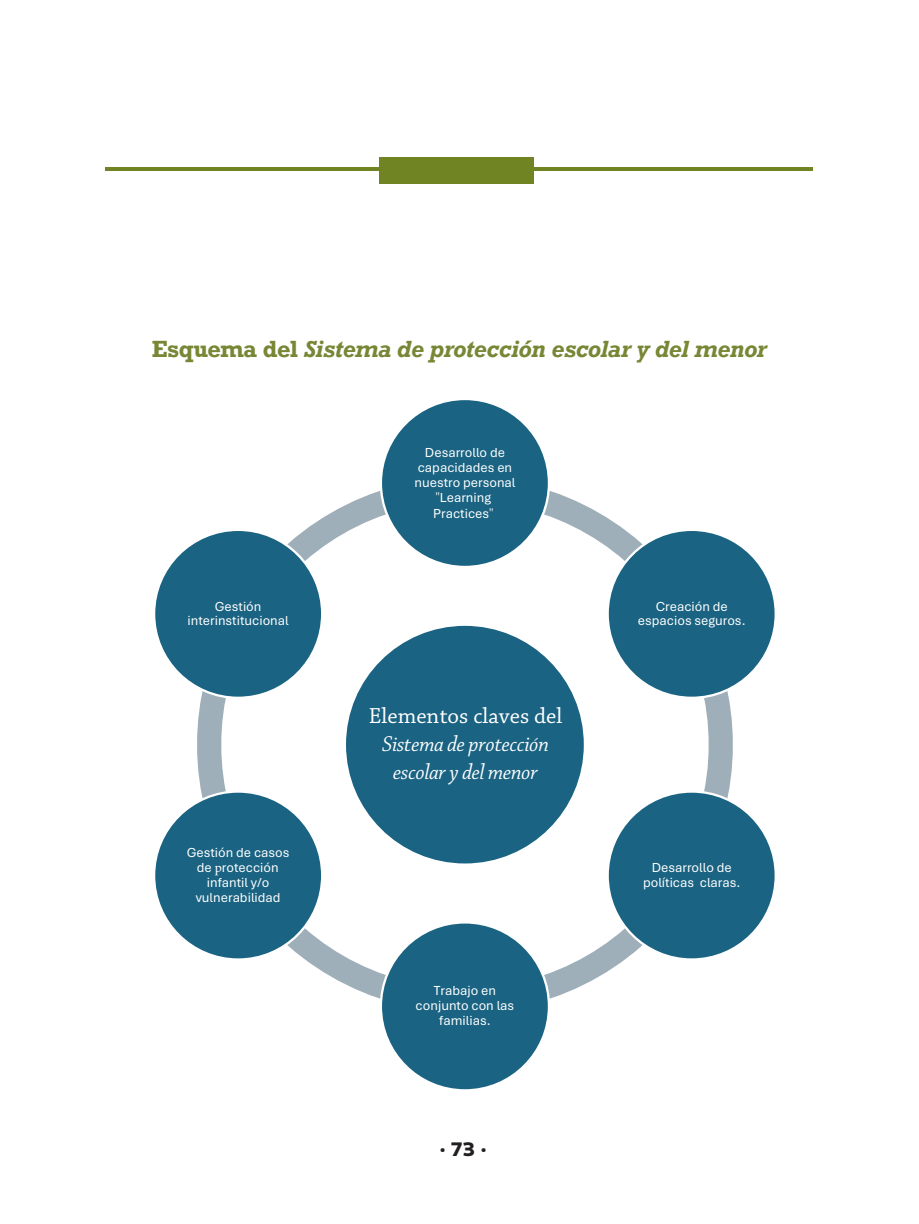
<style>
.page{position:relative;width:919px;height:1224px;background:#fff}
.page>*{position:absolute;margin:0;border:0;box-sizing:border-box;transform-origin:0 0}
.t1{font:23px/27.6px "Chaparral Pro It Disp";color:#fff;text-align:center}
.t2{font:23px "Chaparral Pro";color:#fff}
.t3{font:italic 700 22px "Rockwell";letter-spacing:-.02em;color:#778735}
.t4{font:700 20px "Pluto";color:#231f20}
.t5{font:13.8px/15.2px "Aptos";color:#fff;text-align:center}
.s1{font-style:normal}
.s2{font-family:"Minion Pro"}
</style>
<div class="page">
<hr style="left:106px;top:167px;width:707px;height:3px;background:#718424">
<div style="left:379px;top:157px;width:154px;height:26px;background:#718424"></div>
<svg style="left:197px;top:491px;width:546px;height:508px"></svg>
<div style="left:345px;top:625px;width:240px;height:240px;background:#1a6382;border-radius:50%"></div>
<div style="left:381px;top:399px;width:168px;height:168px;background:#1a6382;border-radius:50%"></div>
<div style="left:607px;top:530px;width:168px;height:168px;background:#1a6382;border-radius:50%"></div>
<div style="left:607px;top:792px;width:168px;height:168px;background:#1a6382;border-radius:50%"></div>
<div style="left:381px;top:922px;width:168px;height:168px;background:#1a6382;border-radius:50%"></div>
<div style="left:154px;top:792px;width:168px;height:168px;background:#1a6382;border-radius:50%"></div>
<div style="left:154px;top:530px;width:168px;height:168px;background:#1a6382;border-radius:50%"></div>
<h2 class="t3" style="left:152px;top:335px;width:617px"><span class="s1">Esquema del</span> Sistema de protección escolar y del menor</h2>
<p class="t5" style="left:187px;top:598px;width:103px">Gestión interinstitucional</p>
<p class="t5" style="left:187px;top:844px;width:104px">Gestión de casos de <span class="s2">p</span>rotección infantil y/o vulnerabilidad</p>
<p class="t5" style="left:414px;top:444px;width:102px">Desarrollo de capacidades en nuestro personal <span class="s2">"</span>Learning<br>Practices<span class="s2">"</span></p>
<h1 class="t2" style="left:369px;top:703px;width:195px">Elementos claves del</h1>
<h1 class="t1" style="left:382px;top:731px;width:168px">Sistema de protección escolar y del menor</h1>
<p class="t5" style="left:415px;top:983px;width:100px">Trabajo en conjunto con las familias.</p>
<h3 class="t4" style="left:439px;top:1137px;width:49px">· 73 ·</h3>
<p class="t5" style="left:638px;top:598px;width:109px">Creación de espacios seguros.</p>
<p class="t5" style="left:643px;top:859px;width:99px">Desarrollo de políticas claras.</p>
</div>
